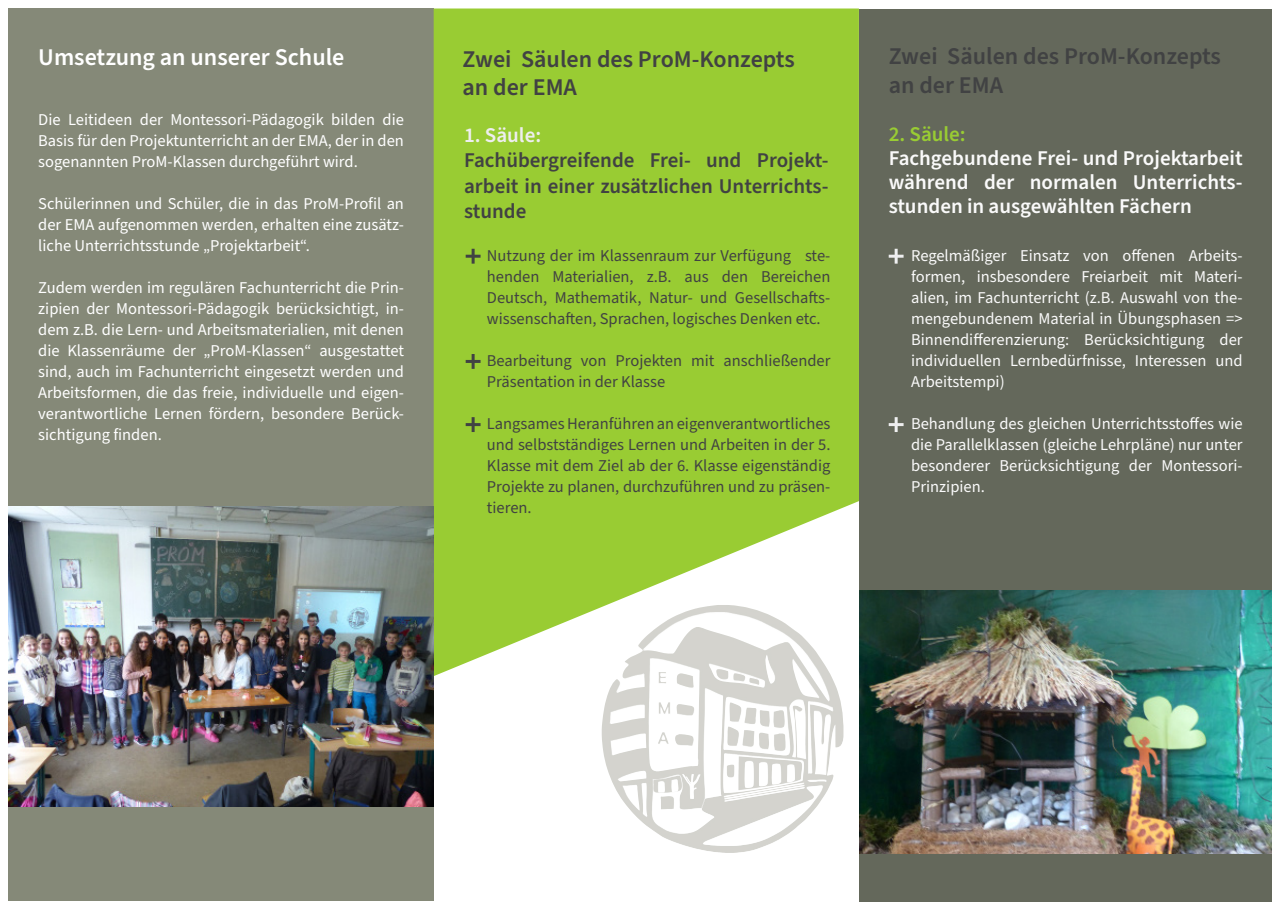
<style>
.page{position:relative;width:1280px;height:910px;background:#fff}
.page>*{position:absolute;margin:0;border:0;box-sizing:border-box;transform-origin:0 0}
.t1{font:600 24px "Source Sans Pro";color:#414243}
.t2{font:600 24px "Source Sans Pro";color:#fff}
.t3{font:600 21px/24px "Source Sans Pro";color:#fafafa;text-align:justify}
.t4{font:600 21px/25.2px "Source Sans Pro";color:#414243;text-align:justify}
.t5{font:600 21px "Source Sans Pro";color:#eeeeef}
.t6{font:600 21px "Source Sans Pro";color:#9c3}
.t7{font:16.5px/21px "Source Sans Pro";color:#fff;text-align:justify}
.t8{font:16.5px/21px "Source Sans Pro";color:#414243;text-align:justify}
.t9{font:16.5px/21px "Source Sans Pro";color:#fafafa;text-align:justify}
</style>
<div class="page">
<div style="left:9px;top:9px;width:425px;height:497px;background:#858978"></div>
<div style="left:859px;top:9px;width:412px;height:892px;background:#64685b"></div>
<svg style="left:434px;top:9px;width:425px;height:667px;fill:#9c3"></svg>
<div style="left:9px;top:806px;width:425px;height:95px;background:#858978"></div>
<img style="left:9px;top:506px;width:425px;height:300px">
<img style="left:602px;top:605px;width:241px;height:248px">
<img style="left:859px;top:590px;width:412px;height:264px">
<hr style="left:472px;top:249px;width:3px;height:15px;background:#414243">
<hr style="left:466px;top:255px;width:15px;height:3px;background:#414243">
<hr style="left:472px;top:354px;width:3px;height:15px;background:#414243">
<hr style="left:466px;top:360px;width:15px;height:3px;background:#414243">
<hr style="left:895px;top:249px;width:3px;height:15px;background:#f0f1f2">
<hr style="left:889px;top:255px;width:14px;height:3px;background:#eeeeef">
<hr style="left:895px;top:417px;width:3px;height:15px;background:#f0f1f2">
<hr style="left:889px;top:423px;width:14px;height:3px;background:#eeeeef">
<hr style="left:472px;top:417px;width:3px;height:15px;background:#414243">
<hr style="left:466px;top:423px;width:15px;height:3px;background:#414243">
<p class="t2" style="left:38px;top:41px;width:308px">Umsetzung an unserer Schule</p>
<p class="t7" style="left:38px;top:110px;width:367px">Die Leitideen der Montessori-Pädagogik bilden die Basis für den Projektunterricht an der EMA, der in den sogenannten ProM-Klassen durchgeführt wird.</p>
<p class="t7" style="left:38px;top:194px;width:367px">Schülerinnen und Schüler, die in das ProM-Profil an der EMA aufgenommen werden, erhalten eine zusätz&shy;liche Unterrichtsstunde „Projektarbeit“.</p>
<p class="t7" style="left:38px;top:278px;width:367px">Zudem werden im regulären Fachunterricht die Prin&shy;zipien der Montessori-Pädagogik berücksichtigt, in&shy;dem z.B. die Lern- und Arbeitsmaterialien, mit denen die Klassenräume der „ProM-Klassen“ ausgestattet sind, auch im Fachunterricht eingesetzt werden und Arbeitsformen, die das freie, individuelle und eigen&shy;verantwortliche Lernen fördern, besondere Berück&shy;sichtigung finden.</p>
<p class="t1" style="left:463px;top:43px;width:334px">Zwei Säulen des ProM-Konzepts</p>
<p class="t1" style="left:463px;top:71px;width:116px">an der EMA</p>
<p class="t5" style="left:464px;top:121px;width:79px">1. Säule:</p>
<p class="t4" style="left:464px;top:148px;width:366px">Fachübergreifende Frei- und Projekt&shy;arbeit in einer zusätzlichen Unterrichts&shy;stunde</p>
<p class="t8" style="left:487px;top:246px;width:345px">Nutzung der im Klassenraum zur Verfügung ste&shy;henden Materialien, z.B. aus den Bereichen Deutsch, Mathematik, Natur- und Gesellschafts&shy;wissenschaften, Sprachen, logisches Denken etc.</p>
<p class="t8" style="left:487px;top:351px;width:345px">Bearbeitung von Projekten mit anschließender<br>Präsentation in der Klasse</p>
<p class="t8" style="left:487px;top:414px;width:345px">Langsames Heranführen an eigenverantwortliches und selbstständiges Lernen und Arbeiten in der 5.<br>Klasse mit dem Ziel ab der 6. Klasse eigenständig Projekte zu planen, durchzuführen und zu präsen&shy;tieren.</p>
<p class="t1" style="left:889px;top:40px;width:334px">Zwei Säulen des ProM-Konzepts</p>
<p class="t1" style="left:889px;top:69px;width:116px">an der EMA</p>
<p class="t6" style="left:889px;top:120px;width:79px">2. Säule:</p>
<p class="t3" style="left:889px;top:146px;width:355px">Fachgebundene Frei- und Projektarbeit während der normalen Unterrichts&shy;stunden in ausgewählten Fächern</p>
<p class="t9" style="left:911px;top:246px;width:333px">Regelmäßiger Einsatz von offenen Arbeits&shy;formen, insbesondere Freiarbeit mit Materi&shy;alien, im Fachunterricht (z.B. Auswahl von the&shy;mengebundenem Material in Übungsphasen =&gt; Binnendifferenzierung: Berücksichtigung der individuellen Lernbedürfnisse, Interessen und Arbeitstempi)</p>
<p class="t9" style="left:911px;top:414px;width:333px">Behandlung des gleichen Unterrichtsstoffes wie die Parallelklassen (gleiche Lehrpläne) nur unter besonderer Berücksichtigung der Montessori-Prinzipien.</p>
</div>
